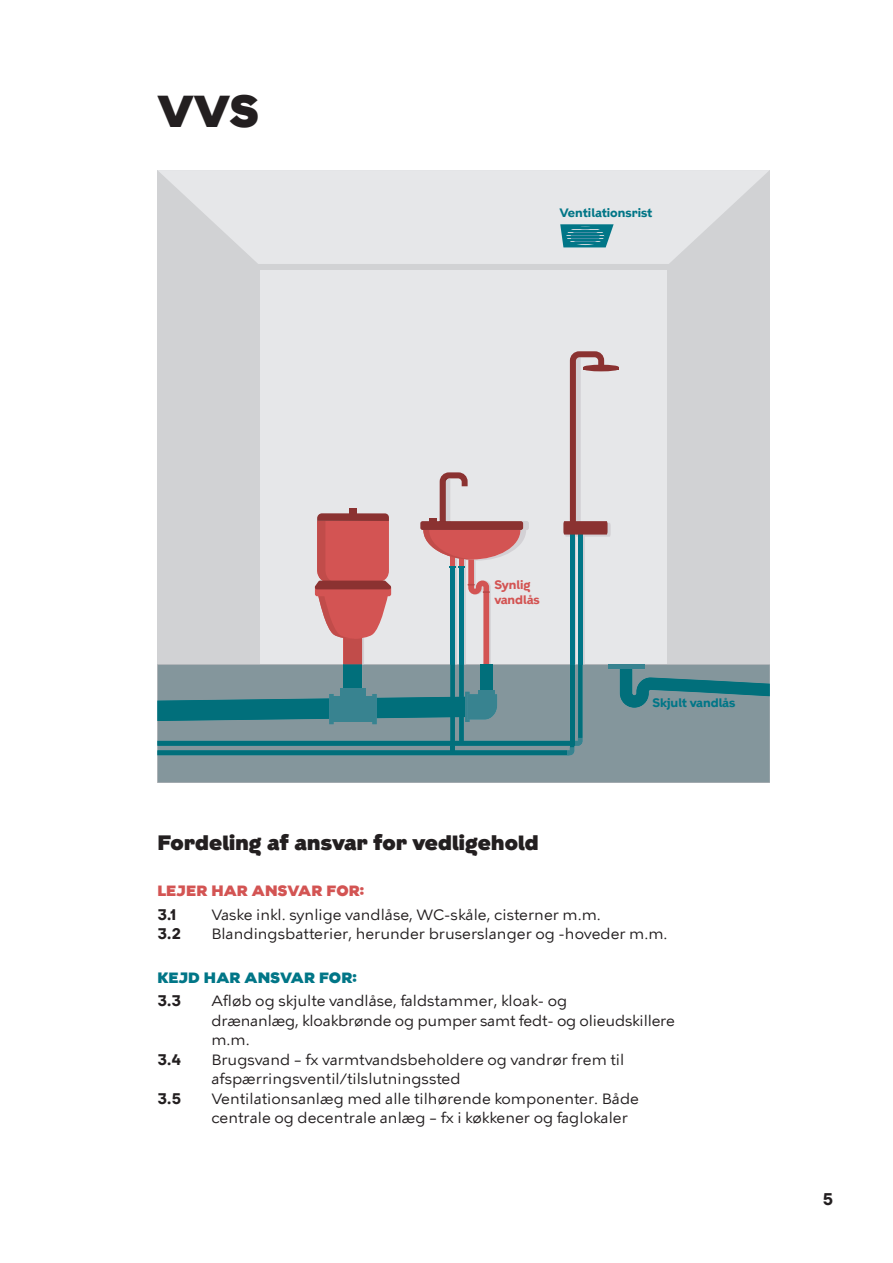
<style>
.page{position:relative;width:893px;height:1263px;background:#fff}
.page>*{position:absolute;margin:0;border:0;box-sizing:border-box;transform-origin:0 0}
.t1{font:900 45px "KBH";color:#231f20}
.t2{font:900 21px "KBH";letter-spacing:.01em;color:#231f20}
.t3{font:700 16.5px "KBH";color:#231f20}
.t4{font:15px/19.5px "KBH Tekst 2";color:#231f20}
.t5{font:15px "KBH Black 2";letter-spacing:.01em;color:#d35453}
.t6{font:15px "KBH Black 2";letter-spacing:.01em;color:#017687}
.t7{font:700 15px "KBH Tekst";color:#231f20}
.t8{font:700 12px "KBH";color:#017687}
.t9{font:700 12px/14.4px "KBH";color:#d35453}
.s1{font-family:"KBH Tekst"}
</style>
<div class="page">
<div style="left:157px;top:170px;width:613px;height:612px;background:#d1d2d4"></div>
<div style="left:260px;top:270px;width:407px;height:395px;background:#e6e7e9"></div>
<svg style="left:158px;top:170px;width:611px;height:94px;fill:#e6e7e9"></svg>
<div style="left:608px;top:664px;width:37px;height:5px;background:#388390"></div>
<hr style="left:583px;top:367px;width:36px;height:2px;background:#8b3231">
<div style="left:158px;top:665px;width:612px;height:117px;background:#84969c"></div>
<svg style="left:620px;top:667px;width:150px;height:41px;background:#52878f"></svg>
<hr style="left:608px;top:665px;width:37px;height:4px;background:#388390">
<svg style="left:560px;top:224px;width:54px;height:23px"></svg>
<svg style="left:566px;top:227px;width:38px;height:18px"></svg>
<svg style="left:570px;top:229px;width:30px;height:15px"></svg>
<hr style="left:566px;top:242px;width:38px;height:2px;background:#017687">
<hr style="left:566px;top:239px;width:38px;height:2px;background:#017687">
<hr style="left:566px;top:236px;width:38px;height:2px;background:#017687">
<hr style="left:566px;top:233px;width:38px;height:1px;background:#017687">
<hr style="left:566px;top:230px;width:38px;height:1px;background:#017687">
<hr style="left:566px;top:227px;width:38px;height:1px;background:#017687">
<svg style="left:157px;top:351px;width:454px;height:404px"></svg>
<h2 class="t1" style="left:157px;top:85px;width:103px">VVS</h2>
<p class="t8" style="left:559px;top:205px;width:94px">Ventilationsrist</p>
<p class="t9" style="left:494px;top:578px;width:47px">Synlig vandlås</p>
<p class="t8" style="left:652px;top:696px;width:84px">Skjult vandlås</p>
<h3 class="t2" style="left:157px;top:830px;width:383px">Fordeling af ansvar for vedligehold</h3>
<h4 class="t5" style="left:157px;top:881px;width:208px">LEJER HAR ANSVAR FOR:</h4>
<p class="t7" style="left:157px;top:905px;width:21px">3.1</p>
<p class="t4" style="left:211px;top:904px;width:391px">Vaske inkl. synlige vandlåse, WC-skåle, cisterner m.m.</p>
<p class="t7" style="left:157px;top:925px;width:25px">3.2</p>
<p class="t4" style="left:211px;top:924px;width:458px">Blandingsbatterier, herunder bruserslanger og -hoveder m.m.</p>
<h4 class="t6" style="left:157px;top:968px;width:201px">KEJD HAR ANSVAR FOR:</h4>
<p class="t7" style="left:157px;top:992px;width:25px">3.3</p>
<p class="t4" style="left:211px;top:991px;width:465px"><span class="s1">Afløb og skjulte vandlåse, faldstammer, kloak- og<br></span>drænanlæg, kloakbrønde og pumper samt fedt- og olieudskillere m.m.</p>
<p class="t7" style="left:157px;top:1050px;width:25px">3.4</p>
<p class="t4" style="left:211px;top:1049px;width:414px">Brugsvand – fx varmtvandsbeholdere og vandrør frem til afspærringsventil/tilslutningssted</p>
<p class="t7" style="left:157px;top:1089px;width:25px">3.5</p>
<p class="t4" style="left:211px;top:1088px;width:429px">Ventilationsanlæg med alle tilhørende komponenter. Både centrale og decentrale anlæg – fx i køkkener og faglokaler</p>
<p class="t3" style="left:823px;top:1189px;width:12px">5</p>
</div>
